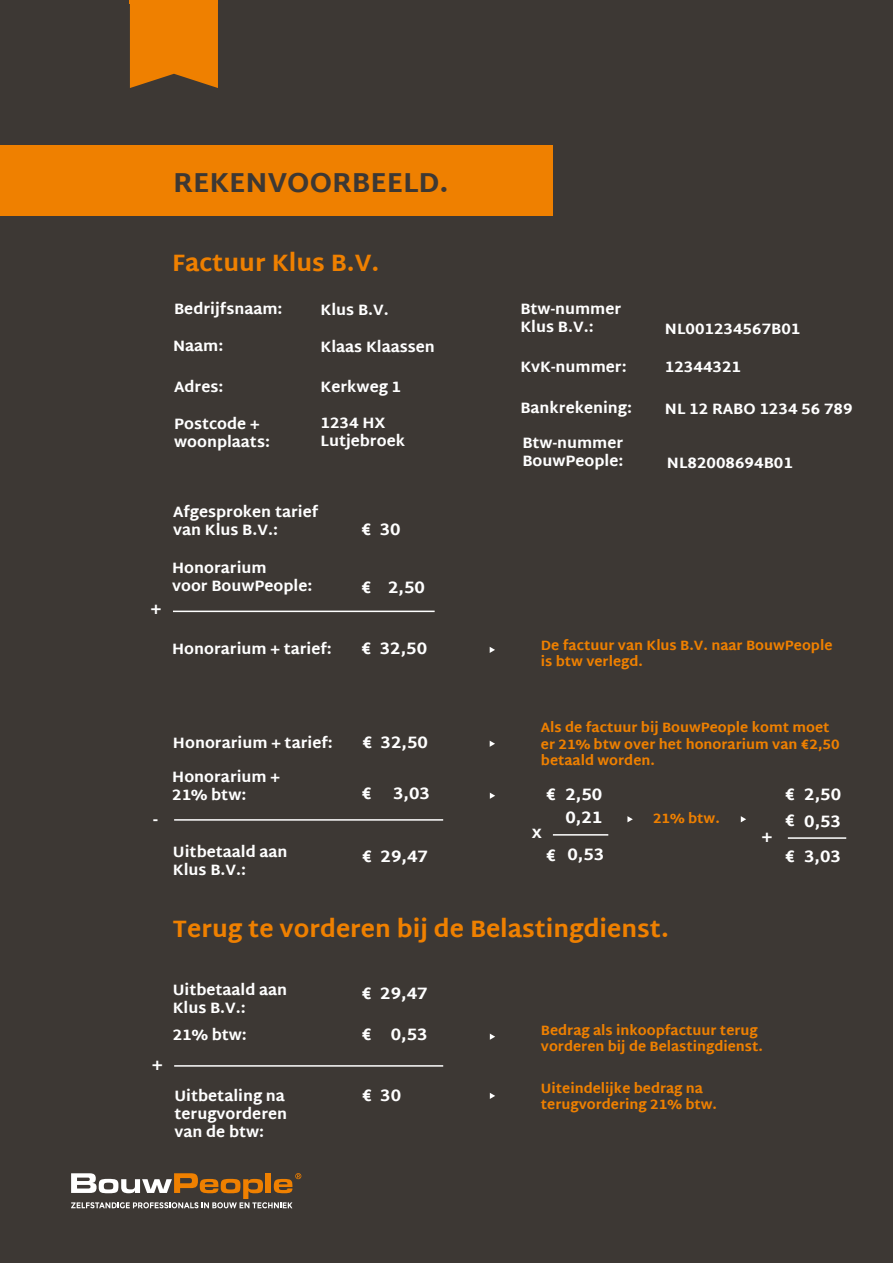
<style>
.page{position:relative;width:893px;height:1263px;background:#3d3834}
.page>*{position:absolute;margin:0;border:0;box-sizing:border-box;transform-origin:0 0}
.t1{font:800 27.45px "Martel Sans";color:#3d3834}
.t2{font:800 23.7px "Martel Sans";color:#ef8000}
.t3{font:800 16.5px/23.4px "Martel Sans";color:#fff;text-align:right}
.t4{font:800 15px/18px "Martel Sans";color:#fff}
.t5{font:800 13.5px/16.2px "Martel Sans";color:#ef8000}
</style>
<div class="page">
<svg style="left:130px;top:4px;width:88px;height:84px;background:#df7904"></svg>
<svg style="left:71px;top:1173px;width:230px;height:35px"></svg>
<hr style="left:130px;top:0;width:88px;height:4px;background:#ef8000">
<div style="left:0;top:146px;width:552px;height:70px;background:#ef8000"></div>
<hr style="left:173px;top:611px;width:262px;height:1px;background:#fff">
<svg style="left:490px;top:647px;width:5px;height:6px"></svg>
<hr style="left:174px;top:819px;width:269px;height:2px;background:#fff">
<svg style="left:490px;top:793px;width:5px;height:6px"></svg>
<hr style="left:553px;top:834px;width:55px;height:2px;background:#fff">
<svg style="left:627px;top:816px;width:6px;height:6px"></svg>
<hr style="left:788px;top:837px;width:58px;height:2px;background:#fff">
<svg style="left:741px;top:816px;width:5px;height:6px"></svg>
<hr style="left:174px;top:1065px;width:269px;height:2px;background:#fff">
<svg style="left:490px;top:1033px;width:5px;height:7px"></svg>
<svg style="left:490px;top:1093px;width:5px;height:6px"></svg>
<svg style="left:490px;top:741px;width:5px;height:6px"></svg>
<h1 class="t1" style="left:173px;top:166px;width:277px">REKENVOORBEELD.</h1>
<h2 class="t2" style="left:172px;top:249px;width:209px">Factuur Klus B.V.</h2>
<p class="t4" style="left:174px;top:300px;width:110px">Bedrijfsnaam:</p>
<p class="t4" style="left:173px;top:337px;width:52px">Naam:</p>
<p class="t4" style="left:174px;top:378px;width:51px">Adres:</p>
<p class="t4" style="left:174px;top:414px;width:97px">Postcode + woonplaats:</p>
<p class="t4" style="left:321px;top:301px;width:70px">Klus B.V.</p>
<p class="t4" style="left:321px;top:338px;width:116px">Klaas Klaassen</p>
<p class="t4" style="left:321px;top:378px;width:82px">Kerkweg 1</p>
<p class="t4" style="left:321px;top:414px;width:86px">1234 HX<br>Lutjebroek</p>
<p class="t4" style="left:520px;top:300px;width:102px">Btw-nummer<br>Klus B.V.:</p>
<p class="t4" style="left:520px;top:357px;width:108px">KvK-nummer:</p>
<p class="t4" style="left:520px;top:399px;width:113px">Bankrekening:</p>
<p class="t4" style="left:522px;top:434px;width:102px">Btw-nummer<br>BouwPeople:</p>
<p class="t4" style="left:665px;top:319px;width:137px">NL001234567B01</p>
<p class="t4" style="left:665px;top:358px;width:78px">12344321</p>
<p class="t4" style="left:665px;top:400px;width:189px">NL 12 RABO 1234 56 789</p>
<p class="t4" style="left:667px;top:453px;width:127px">NL82008694B01</p>
<p class="t3" style="left:151px;top:596px;width:12px">+</p>
<p class="t4" style="left:173px;top:503px;width:147px">Afgesproken tarief van Klus B.V.:</p>
<p class="t4" style="left:172px;top:559px;width:142px">Honorarium<br>voor BouwPeople:</p>
<p class="t3" style="left:361px;top:517px;width:41px">€ 30</p>
<p class="t3" style="left:361px;top:575px;width:65px">€ 2,50</p>
<p class="t4" style="left:172px;top:640px;width:161px">Honorarium + tarief:</p>
<p class="t3" style="left:361px;top:637px;width:67px">€ 32,50</p>
<p class="t5" style="left:541px;top:637px;width:293px">De factuur van Klus B.V. naar BouwPeople is btw verlegd.</p>
<p class="t3" style="left:153px;top:807px;width:6px">-</p>
<p class="t4" style="left:173px;top:734px;width:161px">Honorarium + tarief:</p>
<p class="t3" style="left:362px;top:731px;width:67px">€ 32,50</p>
<p class="t4" style="left:172px;top:768px;width:109px">Honorarium +<br>21% btw:</p>
<p class="t3" style="left:361px;top:781px;width:12px">€</p>
<p class="t3" style="left:393px;top:781px;width:38px">3,03</p>
<p class="t5" style="left:541px;top:720px;width:300px">Als de factuur bij BouwPeople komt moet er 21% btw over het honorarium van €2,50 betaald worden.</p>
<p class="t3" style="left:546px;top:782px;width:58px">€ 2,50<br>0,21</p>
<p class="t3" style="left:532px;top:820px;width:12px">x</p>
<p class="t5" style="left:653px;top:810px;width:68px">21% btw.</p>
<p class="t3" style="left:762px;top:825px;width:12px">+</p>
<p class="t3" style="left:785px;top:780px;width:58px;line-height:27px;text-align:left">€ 2,50 € 0,53</p>
<p class="t4" style="left:173px;top:843px;width:116px">Uitbetaald aan</p>
<p class="t3" style="left:785px;top:844px;width:58px">€ 3,03</p>
<p class="t4" style="left:173px;top:861px;width:75px">Klus B.V.:</p>
<p class="t3" style="left:546px;top:843px;width:60px">€ 0,53</p>
<p class="t3" style="left:362px;top:844px;width:68px">€ 29,47</p>
<p class="t3" style="left:152px;top:1053px;width:12px">+</p>
<h2 class="t2" style="left:173px;top:915px;width:497px">Terug te vorderen bij de Belastingdienst.</h2>
<p class="t4" style="left:173px;top:981px;width:116px">Uitbetaald aan</p>
<p class="t3" style="left:361px;top:982px;width:68px">€ 29,47</p>
<p class="t4" style="left:173px;top:994px;width:76px;line-height:27.6px">Klus B.V.:<br>21% btw:</p>
<p class="t5" style="left:541px;top:1022px;width:224px">Bedrag als inkoopfactuur terug vorderen bij de Belastingdienst.</p>
<p class="t5" style="left:541px;top:1080px;width:178px">Uiteindelijke bedrag na terugvordering 21% btw.</p>
<p class="t3" style="left:361px;top:1023px;width:68px">€ 0,53</p>
<p class="t4" style="left:174px;top:1087px;width:114px">Uitbetaling na terugvorderen van de btw:</p>
<p class="t3" style="left:362px;top:1084px;width:41px">€ 30</p>
</div>
